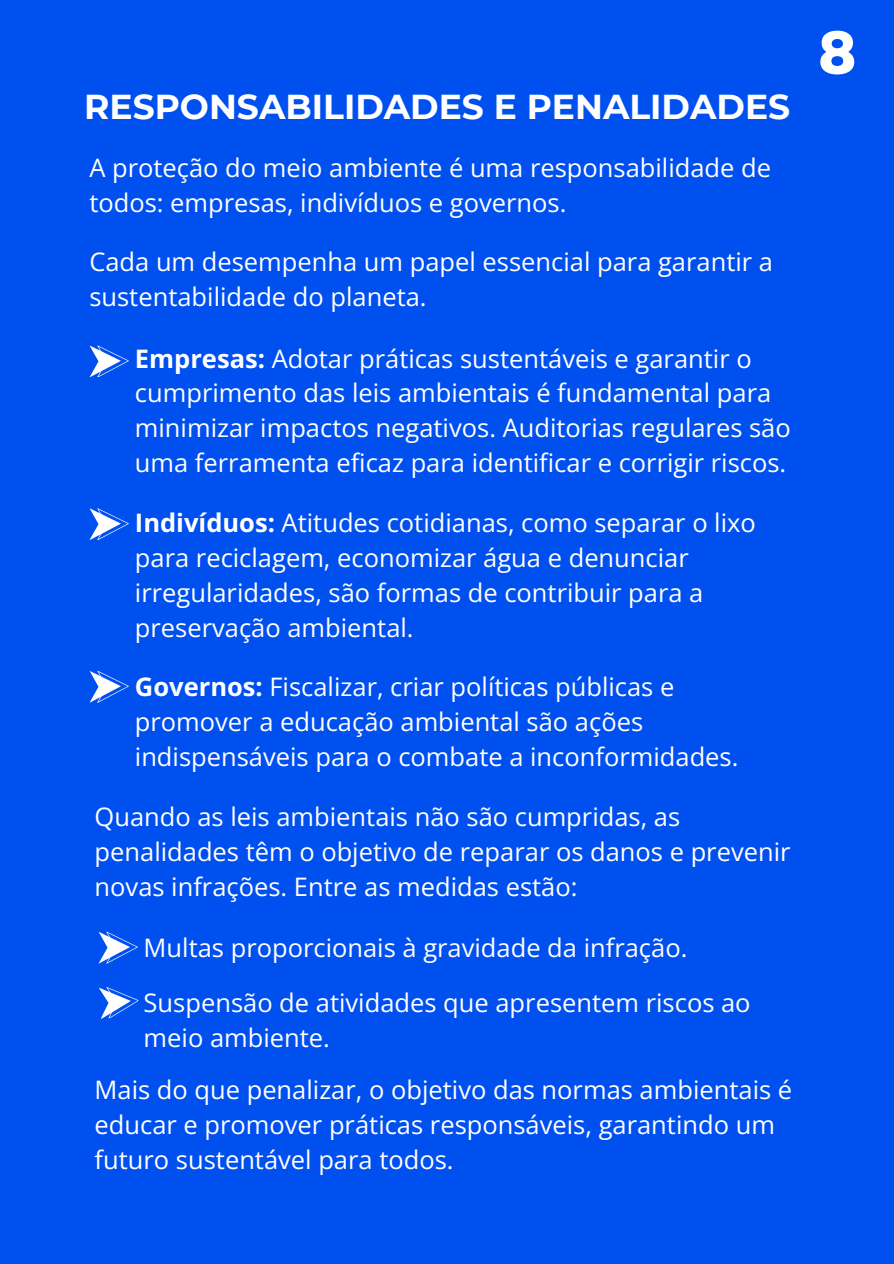
<style>
.page{position:relative;width:894px;height:1264px;background:#fff}
.page>*{position:absolute;margin:0;border:0;box-sizing:border-box;transform-origin:0 0}
.t1{font:800 60px "Garet";color:#fff}
.t2{font:700 34.5px "Montserrat";color:#fff}
.t3{font:25.5px/34.8px "Open Sans";color:#fff}
.s1{font-weight:700}
</style>
<div class="page">
<div style="left:0;top:0;width:893px;height:1263px;background:#0050f0"></div>
<svg style="left:89px;top:345px;width:40px;height:32px"></svg>
<svg style="left:89px;top:508px;width:40px;height:31px"></svg>
<svg style="left:89px;top:670px;width:40px;height:32px"></svg>
<svg style="left:98px;top:931px;width:40px;height:32px"></svg>
<svg style="left:99px;top:987px;width:40px;height:31px"></svg>
<p class="t2" style="left:84px;top:85px;width:707px">RESPONSABILIDADES E PENALIDADES</p>
<p class="t3" style="left:89px;top:149px;width:683px">A proteção do meio ambiente é uma responsabilidade de todos: empresas, indivíduos e governos.</p>
<p class="t3" style="left:89px;top:244px;width:685px">Cada um desempenha um papel essencial para garantir a sustentabilidade do planeta.</p>
<p class="t3" style="left:135px;top:340px;width:657px"><span class="s1">Empresas:</span> Adotar práticas sustentáveis e garantir o cumprimento das leis ambientais é fundamental para minimizar impactos negativos. Auditorias regulares são uma ferramenta eficaz para identificar e corrigir riscos.</p>
<p class="t3" style="left:135px;top:504px;width:622px"><span class="s1">Indivíduos:</span> Atitudes cotidianas, como separar o lixo para reciclagem, economizar água e denunciar irregularidades, são formas de contribuir para a preservação ambiental.</p>
<p class="t3" style="left:135px;top:669px;width:605px"><span class="s1">Governos:</span> Fiscalizar, criar políticas públicas e promover a educação ambiental são ações indispensáveis para o combate a inconformidades.</p>
<p class="t3" style="left:95px;top:798px;width:697px">Quando as leis ambientais não são cumpridas, as penalidades têm o objetivo de reparar os danos e prevenir novas infrações. Entre as medidas estão:</p>
<p class="t3" style="left:144px;top:930px;width:545px">Multas proporcionais à gravidade da infração.</p>
<p class="t3" style="left:144px;top:985px;width:608px">Suspensão de atividades que apresentem riscos ao meio ambiente.</p>
<p class="t3" style="left:95px;top:1071px;width:699px">Mais do que penalizar, o objetivo das normas ambientais é educar e promover práticas responsáveis, garantindo um futuro sustentável para todos.</p>
<h1 class="t1" style="left:818px;top:9px;width:39px">8</h1>
</div>
